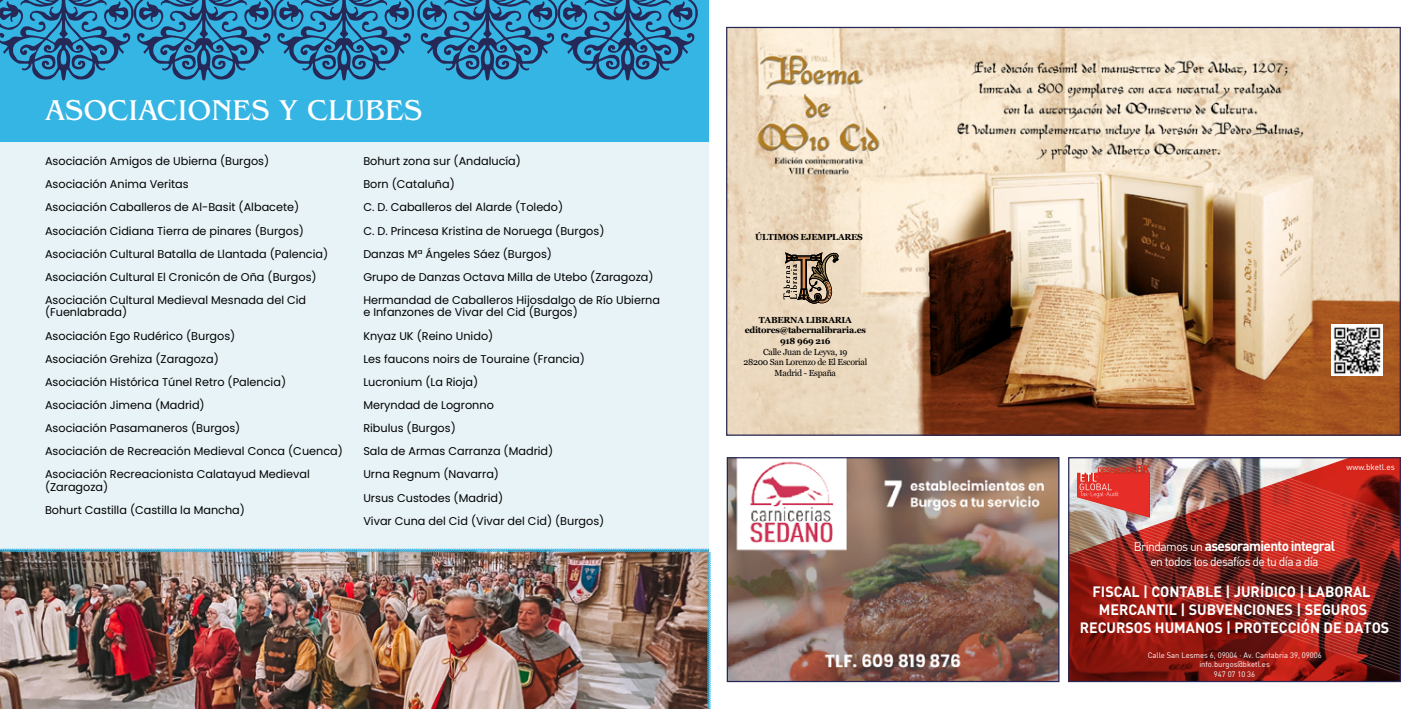
<style>
.page{position:relative;width:1418px;height:709px;background:#fff}
.page>*{position:absolute;margin:0;border:0;box-sizing:border-box;transform-origin:0 0}
.t1{font:30px "Benguiat Std";color:#fff}
.t2{font:700 14.88px/17.8px "DIN Pro";color:#fff;text-align:center;scale:.96 1}
.t3{font:700 14.12px "DIN Pro";letter-spacing:-.05em;color:#fff;scale:.96 1}
.t4{font:12.62px "DIN";letter-spacing:-.05em;color:#fff;scale:.96 1}
.t5{font:11.25px/23.1px "Poppins";color:#000}
.t6{font:700 8.75px/10.5px "Georgia";letter-spacing:-.03em;color:#000;text-align:center}
.t7{font:8.75px/10.5px "Georgia";letter-spacing:-.03em;color:#000;text-align:center}
.t8{font:8.5px "DIN";color:#fff;scale:.96 1}
.t9{font:7.88px/9.2px "DIN";color:#fff;text-align:center;scale:.96 1}
.s1{font-family:"DIN";font-weight:400;font-size:12.62px}
</style>
<div class="page">
<div style="left:0;top:0;width:709px;height:709px;background:#e8f3f7"></div>
<div style="left:0;top:0;width:709px;height:142px;background:#35b5e4"></div>
<svg style="left:0;top:0;width:698px;height:81px"></svg>
<img style="left:0;top:548px;width:711px;height:161px">
<img style="left:728px;top:29px;width:670px;height:405px">
<img style="left:1331px;top:324px;width:51px;height:51px">
<svg style="left:783px;top:253px;width:55px;height:50px;background:#978670"></svg>
<svg style="left:1070px;top:661px;width:328px;height:16px;background:#84160f"></svg>
<svg style="left:1070px;top:578px;width:328px;height:83px;background:#831c16"></svg>
<img style="left:1070px;top:459px;width:328px;height:119px">
<div style="left:1068px;top:457px;width:332px;height:225px;border:1px solid #262858"></div>
<img style="left:728px;top:459px;width:329px;height:221px">
<div style="left:726px;top:457px;width:333px;height:225px;border:1px solid #262858"></div>
<h1 class="t1" style="left:45px;top:93px;width:379px">ASOCIACIONES Y CLUBES</h1>
<p class="t5" style="left:45px;top:150px;width:285px">Asociación Amigos de Ubierna (Burgos)<br>Asociación Anima Veritas<br>Asociación Caballeros de Al-Basit (Albacete)<br>Asociación Cidiana Tierra de pinares (Burgos)<br>Asociación Cultural Batalla de Llantada (Palencia)<br>Asociación Cultural El Cronicón de Oña (Burgos)<br>Asociación Cultural Medieval Mesnada del Cid</p>
<p class="t5" style="left:45px;top:301px;width:299px">(Fuenlabrada)<br>Asociación Ego Rudérico (Burgos)<br>Asociación Grehiza (Zaragoza)<br>Asociación Histórica Túnel Retro (Palencia)<br>Asociación Jimena (Madrid)<br>Asociación Pasamaneros (Burgos)<br>Asociación de Recreación Medieval Conca (Cuenca)<br>Asociación Recreacionista Calatayud Medieval</p>
<p class="t5" style="left:45px;top:475px;width:201px">(Zaragoza)<br>Bohurt Castilla (Castilla la Mancha)</p>
<p class="t5" style="left:363px;top:150px;width:298px">Bohurt zona sur (Andalucía)<br>Born (Cataluña)<br>C. D. Caballeros del Alarde (Toledo)<br>C. D. Princesa Kristina de Noruega (Burgos)<br>Danzas Mª Ángeles Sáez (Burgos)<br>Grupo de Danzas Octava Milla de Utebo (Zaragoza)<br>Hermandad de Caballeros Hijosdalgo de Río Ubierna</p>
<p class="t5" style="left:363px;top:301px;width:242px">e Infanzones de Vivar del Cid (Burgos)<br>Knyaz UK (Reino Unido)<br>Les faucons noirs de Touraine (Francia)<br>Lucronium (La Rioja)<br>Meryndad de Logronno<br>Ribulus (Burgos)<br>Sala de Armas Carranza (Madrid)<br>Urna Regnum (Navarra)<br>Ursus Custodes (Madrid)<br>Vivar Cuna del Cid (Vivar del Cid) (Burgos)</p>
<p class="t6" style="left:744px;top:314px;width:123px">TABERNA LIBRARIA editores@tabernalibraria.es<br>918 969 216</p>
<p class="t6" style="left:755px;top:231px;width:109px">ÚLTIMOS EJEMPLARES</p>
<p class="t7" style="left:743px;top:346px;width:125px">Calle Juan de Leyva, 19<br>28200 San Lorenzo de El Escorial<br>Madrid - España</p>
<p class="t8" style="left:1346px;top:462px;width:52px">www.bketl.es</p>
<p class="t3" style="left:1133px;top:536px;width:211px"><span class="s1">Brindamos un</span> asesoramiento integral</p>
<p class="t4" style="left:1150px;top:554px;width:177px">en todos los desafíos de tu día a día</p>
<h2 class="t2" style="left:1079px;top:582px;width:324px">FISCAL | CONTABLE | JURÍDICO | LABORAL<br>MERCANTIL | SUBVENCIONES | SEGUROS<br>RECURSOS HUMANOS | PROTECCIÓN DE DATOS</h2>
<p class="t9" style="left:1147px;top:650px;width:183px">Calle San Lesmes 6, 09004 · Av. Cantabria 39, 09006 info.burgos@bketl.es<br>947 07 10 36</p>
</div>
